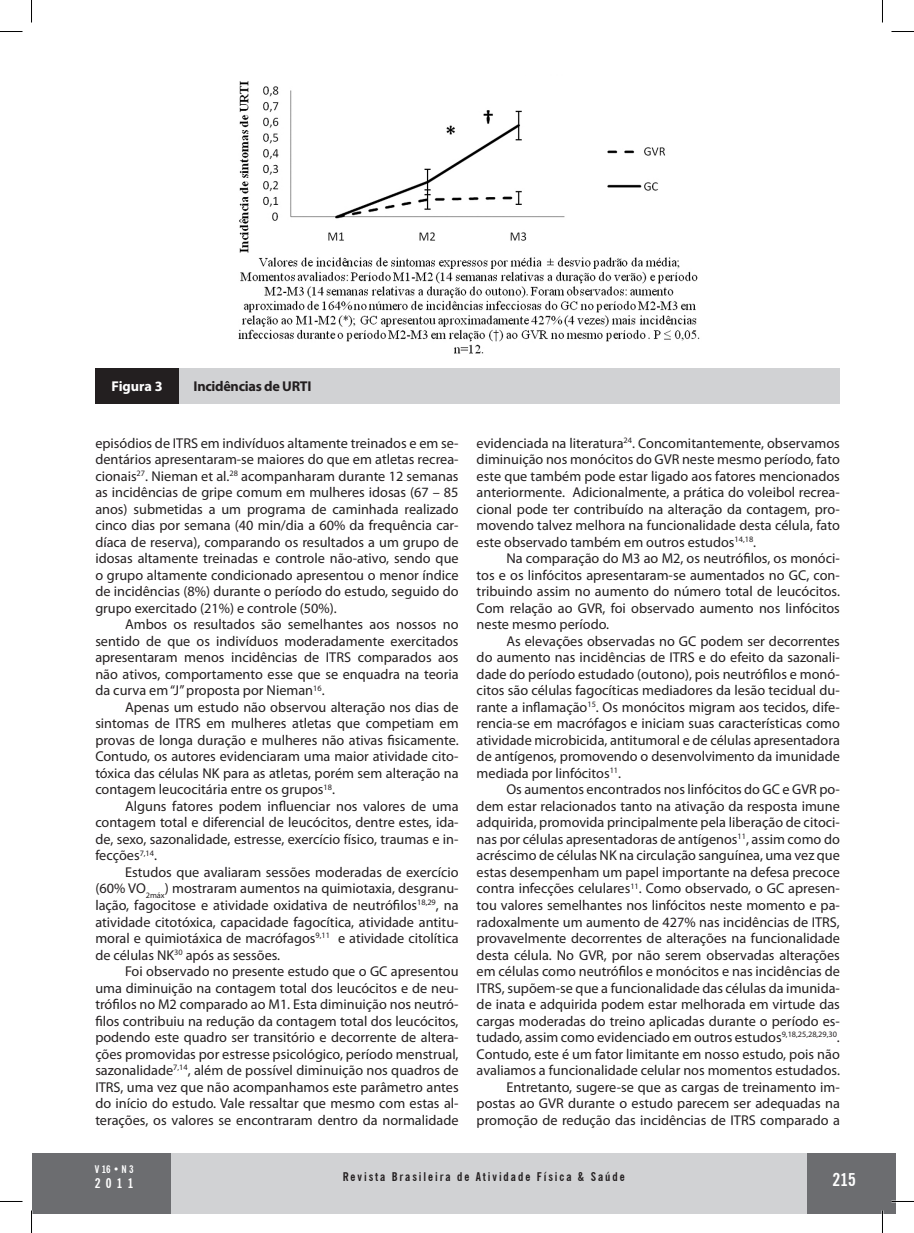
<style>
.page{position:relative;width:914px;height:1233px;background:#fff}
.page>*{position:absolute;margin:0;border:0;box-sizing:border-box;transform-origin:0 0}
.t1{font:700 condensed 18px "News Gothic BT";color:#fff}
.TEXTO{font:14.25px/16.5px "Myriad Pro";color:#231f20;text-align:justify}
.TABELAS{font:700 14.25px "Myriad Pro";letter-spacing:-.02em;color:#231f20}
.TABELAS-2{font:700 14.25px "Myriad Pro";color:#fff}
.t2{font:700 condensed 13.5px "News Gothic BT";color:#fff}
.t3{font:700 condensed 12px "News Gothic BT";letter-spacing:.16em;color:#231f20}
.t4{font:700 condensed 10.5px "News Gothic BT";color:#fff}
</style>
<div class="page">
<div style="left:777px;top:1153px;width:118px;height:60px;background:#6c6d70"></div>
<div style="left:32px;top:1153px;width:139px;height:60px;background:#6c6d70"></div>
<div style="left:171px;top:1153px;width:635px;height:60px;background:#d1d2d4"></div>
<div style="left:95px;top:368px;width:84px;height:36px;background:#231f20"></div>
<div style="left:179px;top:368px;width:660px;height:36px;background:#d1d2d4"></div>
<img style="left:238px;top:81px;width:462px;height:273px">
<hr style="left:891px;top:1200px;width:22px;height:2px;background:#fff">
<hr style="left:881px;top:1210px;width:2px;height:22px;background:#fff">
<svg style="left:0;top:31px;width:22px;height:1px"></svg>
<svg style="left:891px;top:31px;width:22px;height:1px"></svg>
<svg style="left:0;top:1201px;width:22px;height:1px"></svg>
<svg style="left:891px;top:1201px;width:22px;height:1px"></svg>
<svg style="left:31px;top:0;width:1px;height:23px"></svg>
<svg style="left:31px;top:1210px;width:1px;height:22px"></svg>
<svg style="left:882px;top:0;width:1px;height:23px"></svg>
<svg style="left:882px;top:1210px;width:1px;height:22px"></svg>
<p class="TABELAS-2" style="left:111px;top:377px;width:53px">Figura 3</p>
<p class="TABELAS" style="left:193px;top:377px;width:119px">Incidências de URTI</p>
<p class="TEXTO" style="left:95px;top:434px;width:365px">episódios de ITRS em indivíduos altamente treinados e em se&shy;dentários apresentaram-se maiores do que em atletas recrea&shy;cionais<sup>27</sup>. Nieman et al.<sup>28</sup> acompanharam durante 12 semanas as incidências de gripe comum em mulheres idosas (67 – 85 anos) submetidas a um programa de caminhada realizado cinco dias por semana (40 min/dia a 60% da frequência car&shy;díaca de reserva), comparando os resultados a um grupo de idosas altamente treinadas e controle não-ativo, sendo que o grupo altamente condicionado apresentou o menor índice de incidências (8%) durante o período do estudo, seguido do grupo exercitado (21%) e controle (50%).</p>
<p class="TEXTO" style="left:95px;top:616px;width:365px;text-indent:30px">Ambos os resultados são semelhantes aos nossos no sentido de que os indivíduos moderadamente exercitados apresentaram menos incidências de ITRS comparados aos não ativos, comportamento esse que se enquadra na teoria da curva em “J” proposta por Nieman<sup>16</sup>.</p>
<p class="TEXTO" style="left:95px;top:698px;width:365px;text-indent:30px">Apenas um estudo não observou alteração nos dias de sintomas de ITRS em mulheres atletas que competiam em provas de longa duração e mulheres não ativas fisicamente.<br>Contudo, os autores evidenciaram uma maior atividade cito&shy;tóxica das células NK para as atletas, porém sem alteração na contagem leucocitária entre os grupos<sup>18</sup>.</p>
<p class="TEXTO" style="left:95px;top:797px;width:365px;text-indent:30px">Alguns fatores podem influenciar nos valores de uma contagem total e diferencial de leucócitos, dentre estes, ida&shy;de, sexo, sazonalidade, estresse, exercício físico, traumas e in&shy;fecções<sup>7,14</sup>.</p>
<p class="TEXTO" style="left:95px;top:863px;width:365px;text-indent:30px">Estudos que avaliaram sessões moderadas de exercício (60% VO<sub>2máx</sub>) mostraram aumentos na quimiotaxia, desgranu&shy;lação, fagocitose e atividade oxidativa de neutrófilos<sup>18,29</sup>, na atividade citotóxica, capacidade fagocítica, atividade antitu&shy;moral e quimiotáxica de macrófagos<sup>9,11</sup> e atividade citolítica de células NK<sup>30</sup> após as sessões.</p>
<p class="TEXTO" style="left:95px;top:962px;width:365px;text-indent:30px">Foi observado no presente estudo que o GC apresentou uma diminuição na contagem total dos leucócitos e de neu&shy;trófilos no M2 comparado ao M1. Esta diminuição nos neutró&shy;filos contribuiu na redução da contagem total dos leucócitos, podendo este quadro ser transitório e decorrente de altera&shy;ções promovidas por estresse psicológico, período menstrual, sazonalidade<sup>7,14</sup>, além de possível diminuição nos quadros de ITRS, uma vez que não acompanhamos este parâmetro antes do início do estudo. Vale ressaltar que mesmo com estas al&shy;terações, os valores se encontraram dentro da normalidade</p>
<p class="TEXTO" style="left:476px;top:434px;width:365px">evidenciada na literatura<sup>24</sup>. Concomitantemente, observamos diminuição nos monócitos do GVR neste mesmo período, fato este que também pode estar ligado aos fatores mencionados anteriormente. Adicionalmente, a prática do voleibol recrea&shy;cional pode ter contribuído na alteração da contagem, pro&shy;movendo talvez melhora na funcionalidade desta célula, fato este observado também em outros estudos<sup>14,18</sup>.</p>
<p class="TEXTO" style="left:476px;top:550px;width:365px;text-indent:30px">Na comparação do M3 ao M2, os neutrófilos, os monóci&shy;tos e os linfócitos apresentaram-se aumentados no GC, con&shy;tribuindo assim no aumento do número total de leucócitos.<br>Com relação ao GVR, foi observado aumento nos linfócitos neste mesmo período.</p>
<p class="TEXTO" style="left:476px;top:632px;width:365px;text-indent:30px">As elevações observadas no GC podem ser decorrentes do aumento nas incidências de ITRS e do efeito da sazonali&shy;dade do período estudado (outono), pois neutrófilos e monó&shy;citos são células fagocíticas mediadores da lesão tecidual du&shy;rante a inflamação<sup>15</sup>. Os monócitos migram aos tecidos, dife&shy;rencia-se em macrófagos e iniciam suas características como atividade microbicida, antitumoral e de células apresentadora de antígenos, promovendo o desenvolvimento da imunidade mediada por linfócitos<sup>11</sup>.</p>
<p class="TEXTO" style="left:476px;top:781px;width:365px;text-indent:30px">Os aumentos encontrados nos linfócitos do GC e GVR po&shy;dem estar relacionados tanto na ativação da resposta imune adquirida, promovida principalmente pela liberação de citoci&shy;nas por células apresentadoras de antígenos<sup>11</sup>, assim como do acréscimo de células NK na circulação sanguínea, uma vez que estas desempenham um papel importante na defesa precoce contra infecções celulares<sup>11</sup>. Como observado, o GC apresen&shy;tou valores semelhantes nos linfócitos neste momento e pa&shy;radoxalmente um aumento de 427% nas incidências de ITRS, provavelmente decorrentes de alterações na funcionalidade desta célula. No GVR, por não serem observadas alterações em células como neutrófilos e monócitos e nas incidências de ITRS, supõem-se que a funcionalidade das células da imunida&shy;de inata e adquirida podem estar melhorada em virtude das cargas moderadas do treino aplicadas durante o período es&shy;tudado, assim como evidenciado em outros estudos<sup>9,18,25,28,29,30</sup>.<br>Contudo, este é um fator limitante em nosso estudo, pois não avaliamos a funcionalidade celular nos momentos estudados.</p>
<p class="TEXTO" style="left:476px;top:1078px;width:365px;text-indent:30px">Entretanto, sugere-se que as cargas de treinamento im&shy;postas ao GVR durante o estudo parecem ser adequadas na promoção de redução das incidências de ITRS comparado a</p>
<p class="t4" style="left:95px;top:1162px;width:40px">V 16 • N 3</p>
<p class="t2" style="left:95px;top:1175px;width:40px">2011</p>
<p class="t3" style="left:343px;top:1169px;width:283px">Revista Brasileira de Atividade Física &amp; Saúde</p>
<p class="t1" style="left:832px;top:1168px;width:25px">215</p>
</div>
